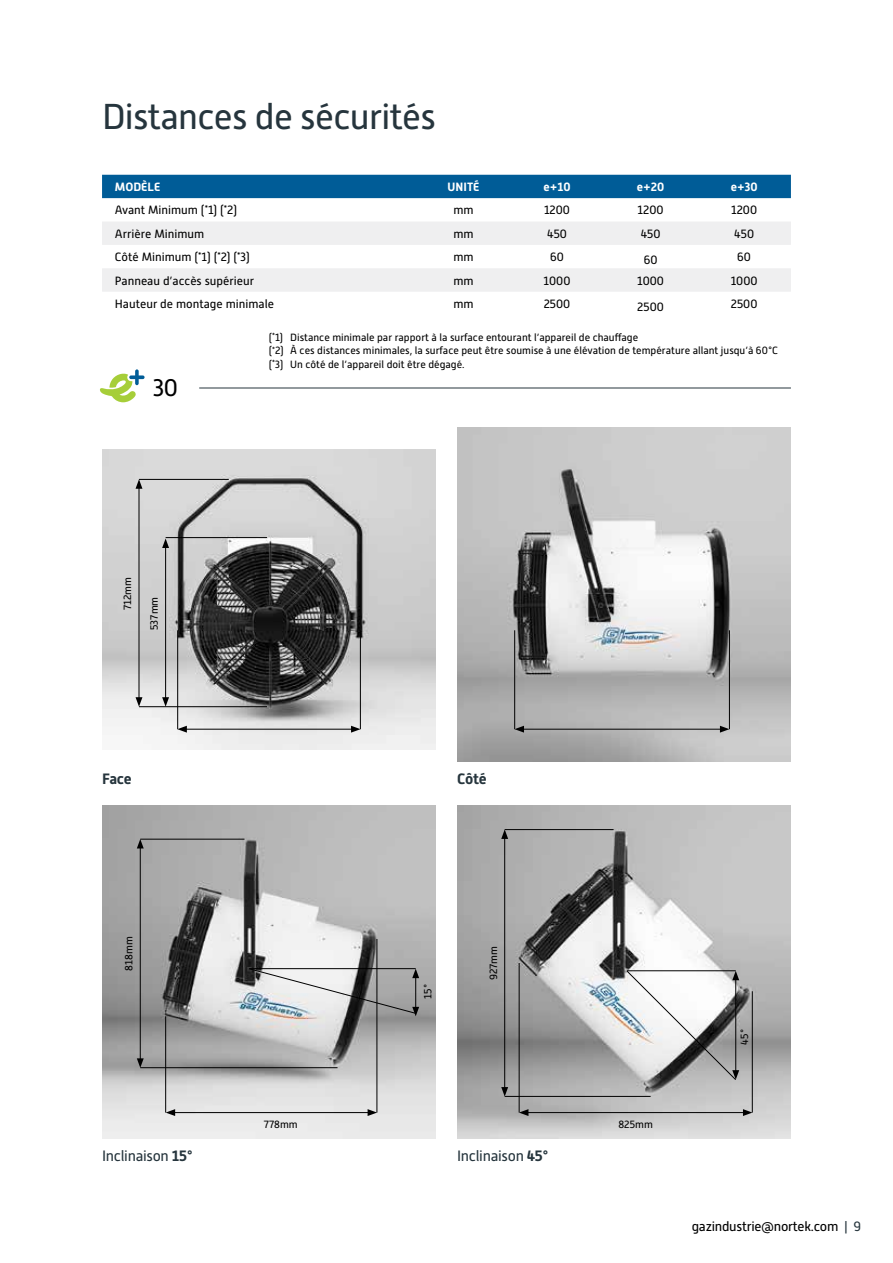
<style>
.page{position:relative;width:893px;height:1263px;background:#fff}
.page>*{position:absolute;margin:0;border:0;box-sizing:border-box;transform-origin:0 0}
.t1{font:36px "Alwyn New";letter-spacing:-.02em;color:#26353d}
.t2{font:24px "Alwyn New";color:#000}
.t3{font:15px "Alwyn New";letter-spacing:-.02em;color:#26353d}
.t4{font:700 15px "Alwyn New";letter-spacing:-.02em;color:#26353d}
.t5{font:13.5px "Alwyn New";letter-spacing:-.02em;color:#000}
.t6{font:12px "Alwyn New";color:#000}
.t7{font:700 12px "Alwyn New";color:#fff}
.t8{font:10.5px/13.5px "Alwyn New";color:#000}
.s1{font-weight:700}
.s2{color:#26353d}
</style>
<div class="page">
<hr style="left:199px;top:388px;width:592px;height:1px;background:#26353d">
<svg style="left:100px;top:369px;width:45px;height:33px"></svg>
<div style="left:102px;top:175px;width:689px;height:23px;background:#005c97"></div>
<svg style="left:102px;top:222px;width:689px;height:70px;fill:#efeff0"></svg>
<img style="left:457px;top:428px;width:334px;height:334px">
<hr style="left:522px;top:729px;width:200px;height:1px;background:#000">
<svg style="left:514px;top:726px;width:10px;height:7px"></svg>
<svg style="left:720px;top:726px;width:9px;height:7px"></svg>
<hr style="left:514px;top:630px;width:1px;height:99px;background:#000">
<hr style="left:729px;top:630px;width:1px;height:99px;background:#000">
<img style="left:102px;top:449px;width:334px;height:300px">
<img style="left:102px;top:805px;width:334px;height:334px">
<img style="left:457px;top:805px;width:334px;height:334px">
<hr style="left:173px;top:1112px;width:197px;height:1px;background:#000">
<svg style="left:166px;top:1109px;width:9px;height:7px"></svg>
<svg style="left:368px;top:1109px;width:9px;height:7px"></svg>
<hr style="left:526px;top:1112px;width:219px;height:1px;background:#000">
<svg style="left:519px;top:1109px;width:9px;height:7px"></svg>
<svg style="left:743px;top:1109px;width:9px;height:7px"></svg>
<hr style="left:165px;top:1016px;width:1px;height:96px;background:#000">
<hr style="left:140px;top:1067px;width:197px;height:1px;background:#000">
<hr style="left:505px;top:1096px;width:146px;height:1px;background:#000">
<hr style="left:140px;top:839px;width:104px;height:1px;background:#000">
<hr style="left:505px;top:829px;width:109px;height:1px;background:#000">
<hr style="left:377px;top:939px;width:1px;height:173px;background:#000">
<hr style="left:752px;top:991px;width:1px;height:121px;background:#000">
<hr style="left:519px;top:963px;width:1px;height:149px;background:#000">
<hr style="left:140px;top:846px;width:1px;height:215px;background:#000">
<svg style="left:137px;top:839px;width:7px;height:9px"></svg>
<svg style="left:137px;top:1058px;width:7px;height:10px"></svg>
<hr style="left:504px;top:836px;width:1px;height:253px;background:#000">
<svg style="left:501px;top:829px;width:7px;height:10px"></svg>
<svg style="left:501px;top:1087px;width:7px;height:9px"></svg>
<svg style="left:249px;top:968px;width:170px;height:48px"></svg>
<svg style="left:627px;top:970px;width:112px;height:110px"></svg>
<h1 class="t1" style="left:102px;top:97px;width:336px">Distances de sécurités</h1>
<p class="t7" style="left:115px;top:180px;width:47px">MODÈLE</p>
<p class="t7" style="left:448px;top:180px;width:33px">UNITÉ</p>
<p class="t7" style="left:543px;top:180px;width:29px">e+10</p>
<p class="t7" style="left:637px;top:180px;width:29px">e+20</p>
<p class="t7" style="left:731px;top:180px;width:28px">e+30</p>
<p class="t6" style="left:115px;top:204px;width:124px">Avant Minimum (<sup>*</sup>1) (<sup>*</sup>2)</p>
<p class="t6" style="left:453px;top:204px;width:22px">mm</p>
<p class="t6" style="left:544px;top:204px;width:27px">1200</p>
<p class="t6" style="left:638px;top:204px;width:27px">1200</p>
<p class="t6" style="left:731px;top:204px;width:27px">1200</p>
<p class="t6" style="left:115px;top:227px;width:91px">Arrière Minimum</p>
<p class="t6" style="left:453px;top:227px;width:22px">mm</p>
<p class="t6" style="left:547px;top:227px;width:21px">450</p>
<p class="t6" style="left:641px;top:227px;width:21px">450</p>
<p class="t6" style="left:734px;top:227px;width:21px">450</p>
<p class="t6" style="left:115px;top:250px;width:137px">Côté Minimum (<sup>*</sup>1) (<sup>*</sup>2) (<sup>*</sup>3)</p>
<p class="t6" style="left:453px;top:250px;width:22px">mm</p>
<p class="t6" style="left:550px;top:250px;width:15px">60</p>
<p class="t6" style="left:644px;top:253px;width:15px">60</p>
<p class="t6" style="left:737px;top:250px;width:15px">60</p>
<p class="t6" style="left:115px;top:274px;width:141px">Panneau d’accès supérieur</p>
<p class="t6" style="left:453px;top:274px;width:22px">mm</p>
<p class="t6" style="left:544px;top:274px;width:28px">1000</p>
<p class="t6" style="left:637px;top:274px;width:28px">1000</p>
<p class="t6" style="left:731px;top:274px;width:28px">1000</p>
<p class="t6" style="left:115px;top:297px;width:161px">Hauteur de montage minimale</p>
<p class="t6" style="left:453px;top:297px;width:22px">mm</p>
<p class="t6" style="left:544px;top:297px;width:28px">2500</p>
<p class="t6" style="left:637px;top:300px;width:28px">2500</p>
<p class="t6" style="left:731px;top:297px;width:28px">2500</p>
<p class="t8" style="left:269px;top:330px;width:511px">(<sup>*</sup>1) Distance minimale par rapport à la surface entourant l’appareil de chauffage<br>(<sup>*</sup>2) À ces distances minimales, la surface peut être soumise à une élévation de température allant jusqu’à 60°C (<sup>*</sup>3) Un côté de l’appareil doit être dégagé.</p>
<h2 class="t2" style="left:153px;top:374px;width:26px">30</h2>
<p class="t8" style="left:121px;top:610px;width:35px;rotate:-90deg">712mm</p>
<p class="t8" style="left:148px;top:630px;width:35px;rotate:-90deg">537mm</p>
<h3 class="t4" style="left:102px;top:770px;width:31px">Face</h3>
<h3 class="t4" style="left:457px;top:770px;width:31px">Côté</h3>
<p class="t8" style="left:122px;top:970px;width:36px;rotate:-90deg">818mm</p>
<p class="t8" style="left:487px;top:980px;width:36px;rotate:-90deg">927mm</p>
<p class="t8" style="left:421px;top:999px;width:16px;rotate:-90deg">15°</p>
<h3 class="t3" style="left:102px;top:1147px;width:92px">Inclinaison <span class="s1">15°</span></h3>
<p class="t8" style="left:264px;top:1118px;width:35px">778mm</p>
<p class="t8" style="left:618px;top:1118px;width:36px">825mm</p>
<h3 class="t3" style="left:457px;top:1147px;width:93px">Inclinaison <span class="s1">45°</span></h3>
<p class="t8" style="left:738px;top:1045px;width:17px;rotate:-90deg">45°</p>
<p class="t5" style="left:692px;top:1219px;width:171px">gazindustrie@nortek.com <span class="s2">| 9</span></p>
</div>
